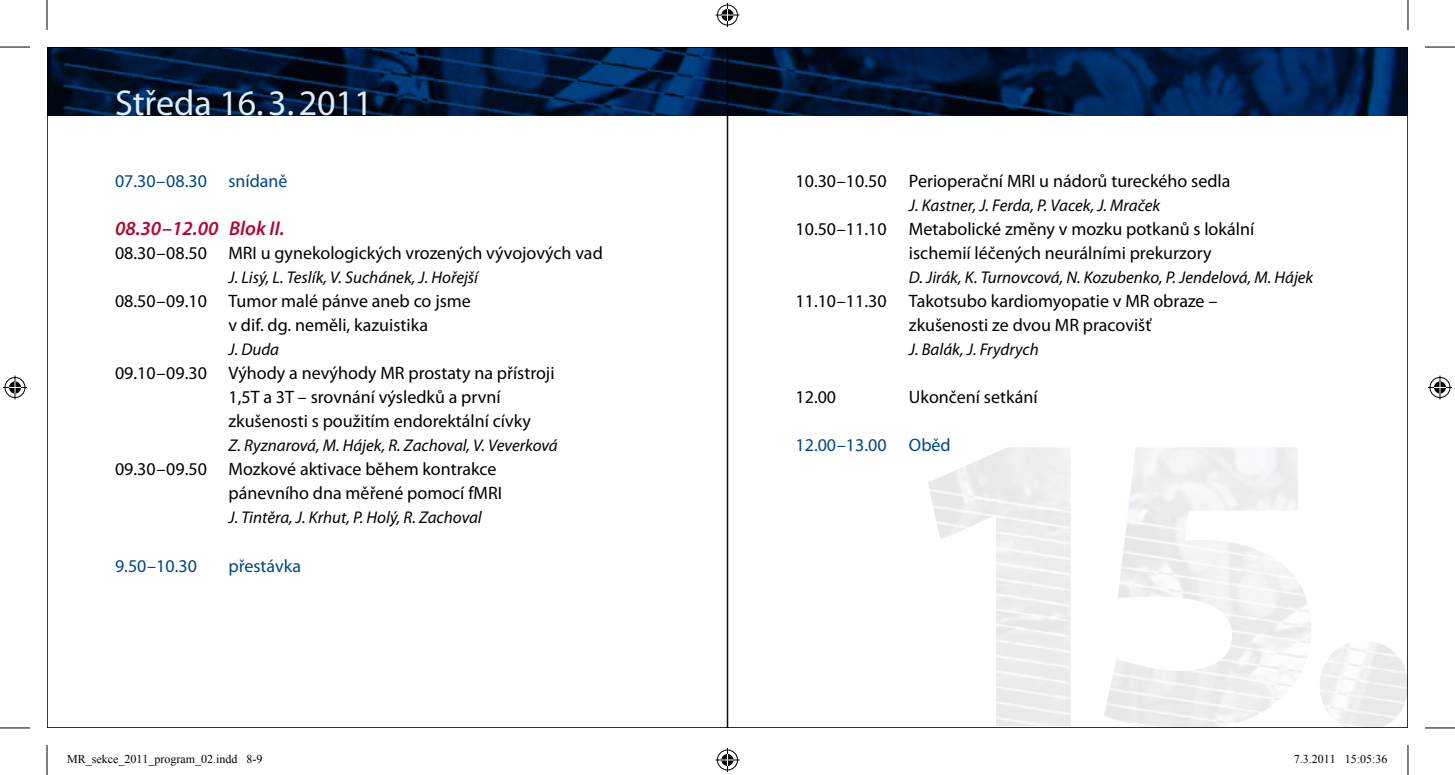
<style>
.page{position:relative;width:1455px;height:775px;background:#fff}
.page>*{position:absolute;margin:0;border:0;box-sizing:border-box;transform-origin:0 0}
.t1{font:36px "Myriad Pro";color:#ddedf9}
.t2{font:italic 600 20px "Myriad Pro";color:#b20932}
.t3{font:18px/24px "Myriad Pro";color:#000}
.t4{font:18px "Myriad Pro";color:#004686}
.t5{font:italic 17px "Myriad Pro";color:#000}
.t6{font:12px "Times New Roman";color:#000}
</style>
<div class="page">
<img style="left:49px;top:49px;width:676px;height:66px">
<svg style="left:729px;top:49px;width:677px;height:66px;background:#001c42"></svg>
<hr style="left:0;top:47px;width:30px;height:1px;background:#000">
<hr style="left:1425px;top:47px;width:30px;height:1px;background:#000">
<hr style="left:0;top:727px;width:30px;height:1px;background:#000">
<hr style="left:1425px;top:727px;width:30px;height:1px;background:#000">
<hr style="left:47px;top:0;width:1px;height:30px;background:#000">
<hr style="left:47px;top:744px;width:1px;height:30px;background:#000">
<hr style="left:1407px;top:0;width:1px;height:30px;background:#000">
<hr style="left:1407px;top:744px;width:1px;height:30px;background:#000">
<svg style="left:715px;top:3px;width:24px;height:24px"></svg>
<svg style="left:715px;top:748px;width:24px;height:23px"></svg>
<svg style="left:3px;top:375px;width:24px;height:24px"></svg>
<svg style="left:1428px;top:375px;width:24px;height:24px"></svg>
<h1 class="t1" style="left:115px;top:81px;width:259px">Středa 16.3.2011</h1>
<p class="t4" style="left:115px;top:170px;width:174px">07.30–08.30 snídaně</p>
<p class="t2" style="left:115px;top:216px;width:171px">08.30–12.00 Blok II.</p>
<p class="t3" style="left:115px;top:241px;width:489px">08.30–08.50 MRI u gynekologických vrozených vývojových vad</p>
<p class="t5" style="left:228px;top:267px;width:251px">J. Lisý, L. Teslík, V. Suchánek, J. Hořejší</p>
<p class="t3" style="left:228px;top:289px;width:244px;text-indent:-113px">08.50–09.10 Tumor malé pánve aneb co jsme v dif. dg. neměli, kazuistika</p>
<p class="t5" style="left:228px;top:339px;width:52px">J. Duda</p>
<p class="t3" style="left:228px;top:361px;width:327px;text-indent:-113px">09.10–09.30 Výhody a nevýhody MR prostaty na přístroji<br>1,5T a 3T – srovnání výsledků a první zkušenosti s použitím endorektální cívky</p>
<p class="t5" style="left:228px;top:435px;width:331px">Z. Ryznarová, M. Hájek, R. Zachoval, V. Veverková</p>
<p class="t3" style="left:228px;top:457px;width:275px;text-indent:-113px">09.30–09.50 Mozkové aktivace během kontrakce pánevního dna měřené pomocí fMRI</p>
<p class="t5" style="left:228px;top:507px;width:255px">J. Tintěra, J. Krhut, P. Holý, R. Zachoval</p>
<p class="t4" style="left:115px;top:554px;width:83px">9.50–10.30</p>
<p class="t4" style="left:228px;top:554px;width:74px">přestávka</p>
<p class="t3" style="left:795px;top:169px;width:436px">10.30–10.50 Perioperační MRI u nádorů tureckého sedla</p>
<p class="t5" style="left:909px;top:195px;width:253px">J. Kastner, J. Ferda, P. Vacek, J. Mraček</p>
<p class="t3" style="left:909px;top:217px;width:347px;text-indent:-113px">10.50–11.10 Metabolické změny v mozku potkanů s lokální ischemií léčených neurálními prekurzory</p>
<p class="t5" style="left:909px;top:267px;width:406px">D. Jirák, K. Turnovcová, N. Kozubenko, P. Jendelová, M. Hájek</p>
<p class="t3" style="left:909px;top:289px;width:310px;text-indent:-113px">11.10–11.30 Takotsubo kardiomyopatie v MR obraze – zkušenosti ze dvou MR pracovišť</p>
<p class="t5" style="left:909px;top:339px;width:131px">J. Balák, J. Frydrych</p>
<p class="t3" style="left:795px;top:385px;width:42px">12.00</p>
<p class="t3" style="left:909px;top:385px;width:130px">Ukončení setkání</p>
<p class="t4" style="left:795px;top:434px;width:157px">12.00–13.00 Oběd</p>
<p class="t6" style="left:67px;top:750px;width:197px">MR_sekce_2011_program_02.indd 8-9</p>
<p class="t6" style="left:1294px;top:750px;width:95px">7.3.2011 15:05:36</p>
</div>
